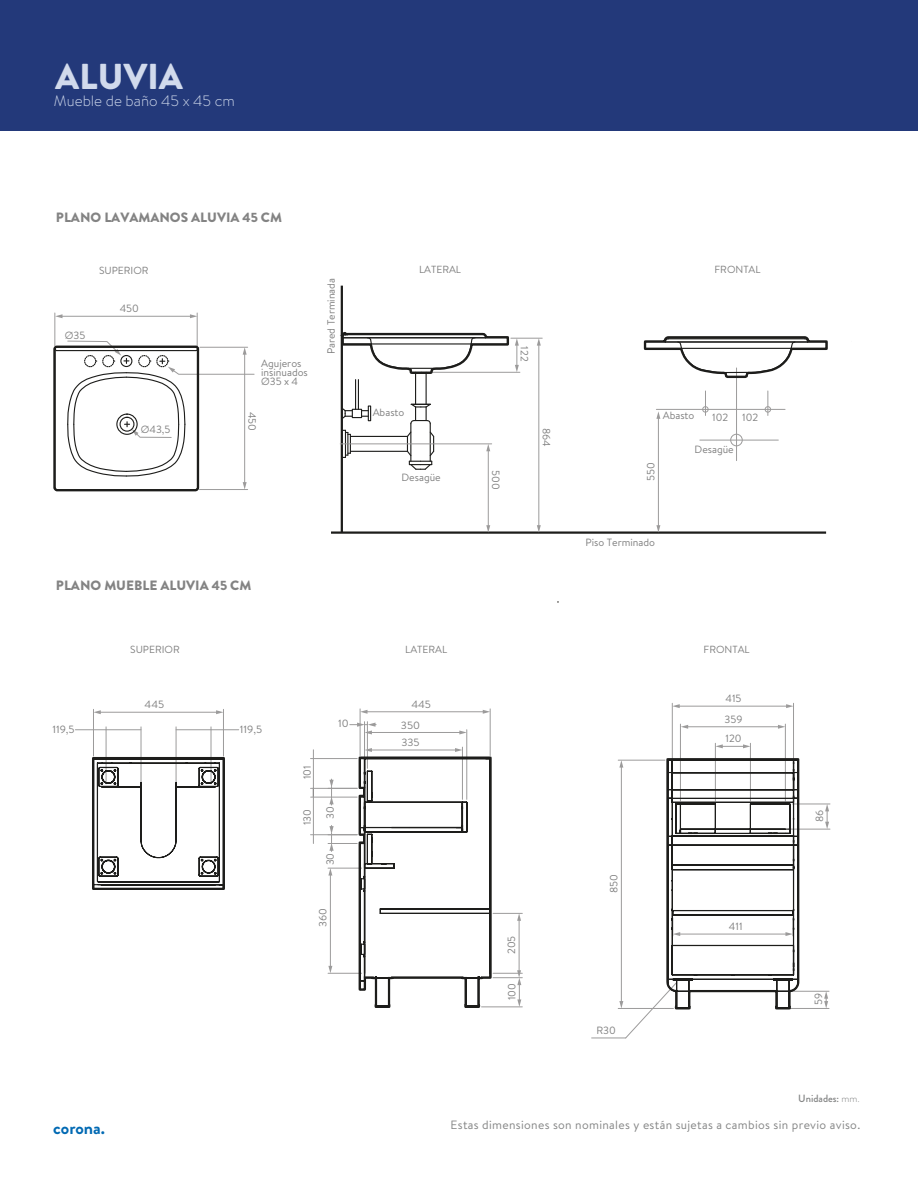
<style>
.page{position:relative;width:918px;height:1188px;background:#fff}
.page>*{position:absolute;margin:0;border:0;box-sizing:border-box;transform-origin:0 0}
.t1{font:900 36px "Brandon Text";color:#d1daec}
.t2{font:500 30px "Brandon Text";color:#fff}
.t3{font:700 18px "Brandon Grotesque";color:#0069b3}
.t4{font:300 15px "Brandon Text";color:#d1daec}
.t5{font:900 13.5px "Brandon Grotesque";color:#838383}
.t6{font:300 13.5px "Brandon Text";color:#fff}
.t7{font:12px "Brandon Text";letter-spacing:.025em;color:#848585}
.t8{font:10.5px/9px "Brandon Text";color:#808080}
.t9{font:500 10.5px "Brandon Grotesque";color:#848585}
.t10{font:10.35px "Brandon Text";color:#808080}
.s1{font-weight:300}
</style>
<div class="page">
<hr style="left:466px;top:730px;width:1px;height:69px;background:#9c9b9b">
<hr style="left:462px;top:747px;width:1px;height:52px;background:#9c9b9b">
<hr style="left:75px;top:729px;width:31px;height:1px;background:#9c9b9b">
<hr style="left:106px;top:729px;width:35px;height:1px;background:#9c9b9b">
<hr style="left:106px;top:727px;width:1px;height:57px;background:#9c9b9b">
<hr style="left:141px;top:727px;width:1px;height:57px;background:#9c9b9b">
<hr style="left:680px;top:724px;width:1px;height:77px;background:#9c9b9b">
<hr style="left:785px;top:724px;width:1px;height:77px;background:#9c9b9b">
<hr style="left:672px;top:703px;width:1px;height:67px;background:#9c9b9b">
<hr style="left:793px;top:703px;width:1px;height:67px;background:#9c9b9b">
<svg style="left:212px;top:729px;width:27px;height:1px"></svg>
<hr style="left:176px;top:729px;width:35px;height:1px;background:#9c9b9b">
<hr style="left:211px;top:727px;width:1px;height:57px;background:#9c9b9b">
<hr style="left:176px;top:727px;width:1px;height:57px;background:#9c9b9b">
<hr style="left:223px;top:709px;width:1px;height:47px;background:#9c9b9b">
<hr style="left:93px;top:709px;width:1px;height:47px;background:#9c9b9b">
<hr style="left:592px;top:1038px;width:34px;height:1px;background:#9c9b9b">
<hr style="left:360px;top:709px;width:1px;height:47px;background:#9c9b9b">
<hr style="left:490px;top:709px;width:1px;height:47px;background:#9c9b9b">
<hr style="left:715px;top:743px;width:1px;height:58px;background:#9c9b9b">
<hr style="left:750px;top:743px;width:1px;height:58px;background:#9c9b9b">
<hr style="left:367px;top:722px;width:1px;height:46px;background:#9c9b9b">
<hr style="left:364px;top:722px;width:1px;height:34px;background:#9c9b9b">
<hr style="left:313px;top:797px;width:1px;height:38px;background:#9c9b9b">
<hr style="left:311px;top:834px;width:46px;height:1px;background:#9c9b9b">
<svg style="left:313px;top:750px;width:1px;height:47px"></svg>
<hr style="left:311px;top:758px;width:46px;height:1px;background:#9c9b9b">
<hr style="left:618px;top:760px;width:47px;height:1px;background:#9c9b9b">
<hr style="left:618px;top:1008px;width:55px;height:1px;background:#9c9b9b">
<hr style="left:788px;top:1008px;width:41px;height:1px;background:#9c9b9b">
<hr style="left:788px;top:991px;width:41px;height:1px;background:#9c9b9b">
<hr style="left:788px;top:829px;width:42px;height:1px;background:#9c9b9b">
<hr style="left:793px;top:804px;width:37px;height:1px;background:#9c9b9b">
<svg style="left:95px;top:760px;width:127px;height:126px"></svg>
<hr style="left:55px;top:313px;width:1px;height:33px;background:#9c9b9b">
<hr style="left:197px;top:313px;width:1px;height:33px;background:#9c9b9b">
<hr style="left:331px;top:531px;width:495px;height:3px;background:#1d1d1b">
<hr style="left:511px;top:338px;width:31px;height:1px;background:#9c9b9b">
<hr style="left:736px;top:368px;width:1px;height:93px;background:#9c9b9b">
<hr style="left:700px;top:440px;width:78px;height:1px;background:#9c9b9b">
<hr style="left:433px;top:372px;width:87px;height:1px;background:#9c9b9b">
<hr style="left:341px;top:286px;width:2px;height:247px;background:#1d1d1b">
<div style="left:730px;top:434px;width:13px;height:12px;border:1px solid #9c9b9b;border-radius:50%"></div>
<svg style="left:824px;top:991px;width:4px;height:17px"></svg>
<svg style="left:825px;top:804px;width:4px;height:25px"></svg>
<hr style="left:678px;top:706px;width:109px;height:1px;background:#9c9b9b">
<svg style="left:672px;top:704px;width:8px;height:4px"></svg>
<svg style="left:786px;top:704px;width:7px;height:4px"></svg>
<hr style="left:687px;top:726px;width:92px;height:1px;background:#9c9b9b">
<svg style="left:681px;top:725px;width:7px;height:4px"></svg>
<svg style="left:778px;top:725px;width:7px;height:4px"></svg>
<svg style="left:716px;top:744px;width:34px;height:4px"></svg>
<hr style="left:311px;top:788px;width:46px;height:1px;background:#9c9b9b">
<hr style="left:311px;top:797px;width:46px;height:1px;background:#9c9b9b">
<hr style="left:371px;top:732px;width:90px;height:1px;background:#9c9b9b">
<svg style="left:459px;top:730px;width:8px;height:4px"></svg>
<svg style="left:350px;top:723px;width:26px;height:11px"></svg>
<hr style="left:366px;top:711px;width:118px;height:1px;background:#9c9b9b">
<svg style="left:360px;top:710px;width:8px;height:4px"></svg>
<svg style="left:483px;top:710px;width:7px;height:4px"></svg>
<hr style="left:99px;top:712px;width:118px;height:1px;background:#9c9b9b">
<svg style="left:94px;top:710px;width:7px;height:4px"></svg>
<svg style="left:216px;top:710px;width:7px;height:4px"></svg>
<div style="left:0;top:0;width:918px;height:131px;background:#23397a"></div>
<div style="left:92px;top:757px;width:133px;height:133px;border:2px solid #1d1d1b"></div>
<svg style="left:328px;top:748px;width:194px;height:260px"></svg>
<svg style="left:619px;top:757px;width:181px;height:282px"></svg>
<hr style="left:658px;top:417px;width:1px;height:110px;background:#9c9b9b">
<svg style="left:656px;top:525px;width:4px;height:8px"></svg>
<svg style="left:643px;top:336px;width:185px;height:83px"></svg>
<hr style="left:538px;top:344px;width:1px;height:183px;background:#9c9b9b">
<svg style="left:537px;top:338px;width:4px;height:8px"></svg>
<svg style="left:537px;top:525px;width:4px;height:8px"></svg>
<hr style="left:488px;top:450px;width:1px;height:77px;background:#9c9b9b">
<svg style="left:486px;top:525px;width:4px;height:8px"></svg>
<svg style="left:53px;top:340px;width:202px;height:152px"></svg>
<hr style="left:61px;top:316px;width:130px;height:1px;background:#9c9b9b">
<svg style="left:55px;top:314px;width:8px;height:4px"></svg>
<svg style="left:190px;top:314px;width:7px;height:4px"></svg>
<svg style="left:340px;top:331px;width:179px;height:140px"></svg>
<h1 class="t1" style="left:55px;top:51px;width:129px">ALUVIA</h1>
<h3 class="t4" style="left:54px;top:91px;width:182px">Mueble de baño 45 x 45 cm</h3>
<h2 class="t2" style="left:63px;top:54px;width:112px">ARAMIS</h2>
<p class="t6" style="left:63px;top:87px;width:94px">Mueble 45 cms.</p>
<p class="t5" style="left:56px;top:208px;width:228px">PLANO LAVAMANOS ALUVIA 45 CM</p>
<p class="t8" style="left:65px;top:330px;width:22px">Ø35</p>
<p class="t10" style="left:99px;top:264px;width:51px">SUPERIOR</p>
<p class="t10" style="left:419px;top:263px;width:43px">LATERAL</p>
<p class="t10" style="left:715px;top:263px;width:48px">FRONTAL</p>
<p class="t8" style="left:120px;top:304px;width:21px">450</p>
<p class="t8" style="left:141px;top:425px;width:31px">Ø43,5</p>
<p class="t8" style="left:261px;top:358px;width:48px">Agujeros insinuados<br>Ø35 x 4</p>
<p class="t8" style="left:257px;top:412px;width:21px;rotate:90deg">450</p>
<p class="t8" style="left:326px;top:354px;width:78px;rotate:-90deg">Pared Terminada</p>
<p class="t8" style="left:373px;top:408px;width:33px">Abasto</p>
<p class="t8" style="left:402px;top:473px;width:41px">Desagüe</p>
<p class="t8" style="left:529px;top:346px;width:17px;rotate:90deg">122</p>
<p class="t8" style="left:501px;top:470px;width:21px;rotate:90deg">500</p>
<p class="t8" style="left:551px;top:428px;width:20px;rotate:90deg">864</p>
<p class="t8" style="left:646px;top:481px;width:20px;rotate:-90deg">550</p>
<p class="t8" style="left:663px;top:411px;width:33px">Abasto</p>
<p class="t8" style="left:712px;top:413px;width:18px">102</p>
<p class="t8" style="left:742px;top:413px;width:18px">102</p>
<p class="t8" style="left:695px;top:445px;width:41px">Desagüe</p>
<p class="t8" style="left:585px;top:538px;width:71px">Piso Terminado</p>
<p class="t5" style="left:56px;top:576px;width:197px">PLANO MUEBLE ALUVIA 45 CM</p>
<p class="t10" style="left:130px;top:643px;width:51px">SUPERIOR</p>
<p class="t10" style="left:405px;top:643px;width:43px">LATERAL</p>
<p class="t10" style="left:704px;top:643px;width:48px">FRONTAL</p>
<p class="t8" style="left:145px;top:700px;width:21px">445</p>
<p class="t8" style="left:411px;top:699px;width:21px">445</p>
<p class="t8" style="left:52px;top:724px;width:24px">119,5</p>
<p class="t8" style="left:240px;top:724px;width:24px">119,5</p>
<p class="t8" style="left:302px;top:779px;width:15px;rotate:-90deg">101</p>
<p class="t8" style="left:302px;top:825px;width:18px;rotate:-90deg">130</p>
<p class="t8" style="left:338px;top:719px;width:12px">10</p>
<p class="t8" style="left:325px;top:819px;width:14px;rotate:-90deg">30</p>
<p class="t8" style="left:325px;top:865px;width:14px;rotate:-90deg">30</p>
<p class="t8" style="left:318px;top:927px;width:20px;rotate:-90deg">360</p>
<p class="t8" style="left:401px;top:720px;width:21px">350</p>
<p class="t8" style="left:401px;top:738px;width:20px">335</p>
<p class="t8" style="left:507px;top:954px;width:20px;rotate:-90deg">205</p>
<p class="t8" style="left:507px;top:1000px;width:19px;rotate:-90deg">100</p>
<p class="t8" style="left:609px;top:893px;width:20px;rotate:-90deg">850</p>
<p class="t8" style="left:596px;top:1026px;width:21px">R30</p>
<p class="t8" style="left:725px;top:688px;width:19px;line-height:20.5px">415<br>359</p>
<p class="t8" style="left:726px;top:734px;width:18px">120</p>
<p class="t8" style="left:729px;top:922px;width:15px">411</p>
<p class="t8" style="left:815px;top:822px;width:14px;rotate:-90deg">86</p>
<p class="t8" style="left:814px;top:1005px;width:14px;rotate:-90deg">59</p>
<h3 class="t3" style="left:53px;top:1115px;width:53px">corona.</h3>
<p class="t9" style="left:798px;top:1091px;width:63px">Unidades: <span class="s1">mm.</span></p>
<p class="t7" style="left:451px;top:1116px;width:411px">Estas dimensiones son nominales y están sujetas a cambios sin previo aviso.</p>
</div>
